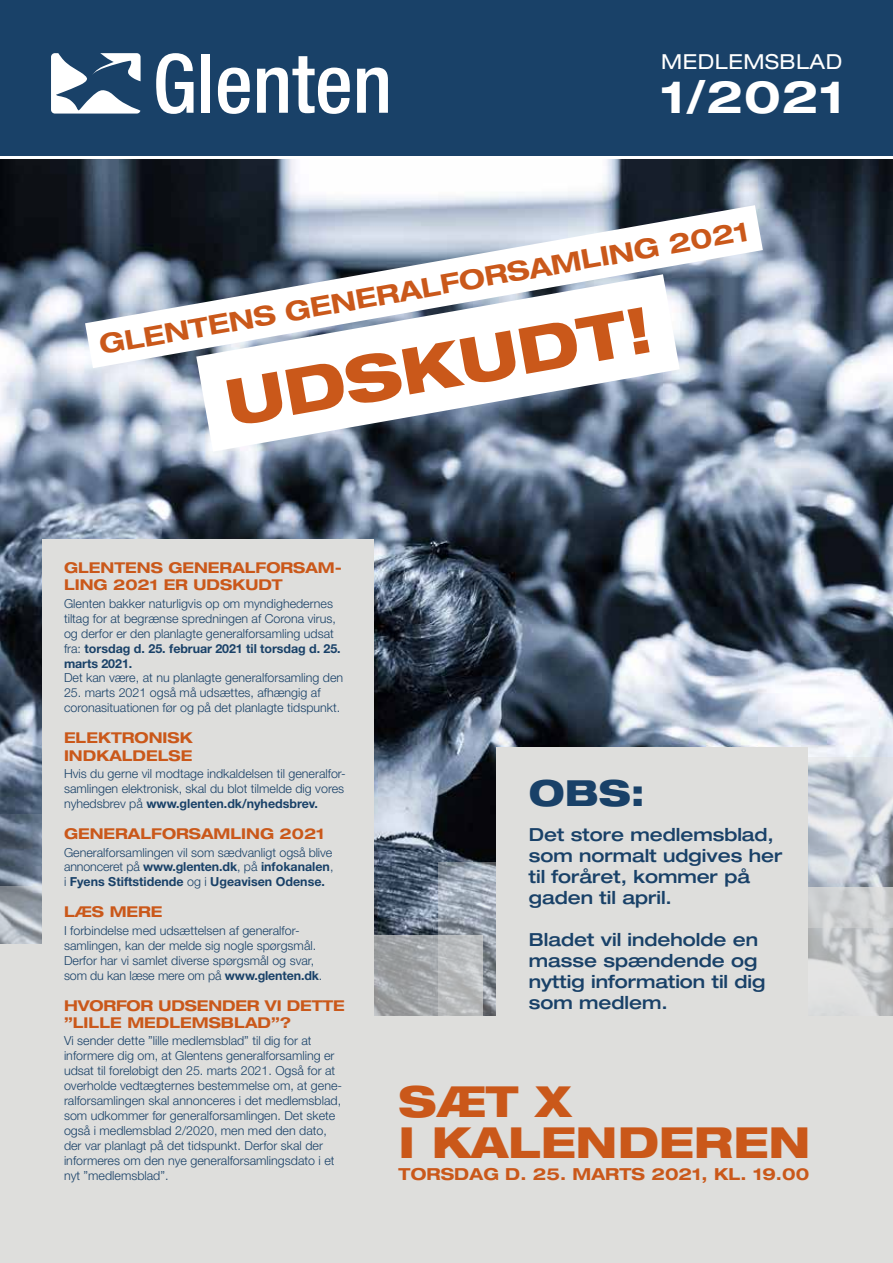
<style>
.page{position:relative;width:893px;height:1263px;background:#fff}
.page>*{position:absolute;margin:0;border:0;box-sizing:border-box;transform-origin:0 0}
.t1{font:800 expanded 63.9px "Helvetica Neue";color:#ca581a}
.t2{font:700 expanded 45px "Helvetica Neue";color:#fff}
.t3{font:800 expanded 42.9px/41.5px "Helvetica Neue";color:#ca581a}
.t4{font:800 expanded 36px "Helvetica Neue";color:#194168}
.t5{font:700 expanded 27px "Helvetica Neue";color:#ca581a}
.t6{font:expanded 20.7px "Helvetica Neue";letter-spacing:.025em;color:#fff}
.t7{font:500 expanded 18px/21px "Helvetica Neue";color:#194168}
.t8{font:700 expanded 16.65px "Helvetica Neue";letter-spacing:.005em;color:#ca581a}
.t9{font:700 expanded 15px/17.4px "Helvetica Neue";color:#ca581a}
.t10{font:300 12.45px/15px "Helvetica Neue";color:#194168}
.s1{font-weight:700}
</style>
<div class="page">
<img style="left:0;top:159px;width:893px;height:776px">
<div style="left:0;top:1016px;width:893px;height:247px;background:#dededc"></div>
<div style="left:0;top:0;width:893px;height:155px;background:#194168"></div>
<svg style="left:374px;top:935px;width:64px;height:81px;fill:#9da0a3"></svg>
<svg style="left:808px;top:927px;width:85px;height:89px"></svg>
<svg style="left:808px;top:757px;width:85px;height:170px"></svg>
<svg style="left:0;top:814px;width:43px;height:73px"></svg>
<svg style="left:438px;top:863px;width:58px;height:153px"></svg>
<svg style="left:0;top:887px;width:43px;height:129px;fill:#dededc"></svg>
<div style="left:496px;top:747px;width:312px;height:299px;background:#dededc"></div>
<svg style="left:51px;top:53px;width:90px;height:61px"></svg>
<svg style="left:156px;top:53px;width:38px;height:61px"></svg>
<div style="left:201px;top:54px;width:9px;height:59px;background:#fff"></div>
<svg style="left:218px;top:68px;width:32px;height:46px"></svg>
<svg style="left:257px;top:56px;width:93px;height:58px"></svg>
<svg style="left:357px;top:68px;width:31px;height:45px"></svg>
<svg style="left:196px;top:368px;width:484px;height:84px"></svg>
<svg style="left:85px;top:205px;width:678px;height:163px"></svg>
<div style="left:43px;top:539px;width:331px;height:724px;background:#dededc"></div>
<h3 class="t6" style="left:661px;top:49px;width:183px">MEDLEMSBLAD</h3>
<h2 class="t2" style="left:661px;top:68px;width:185px">1/2021</h2>
<h3 class="t5" style="left:97px;top:328px;width:661px;rotate:-10deg">GLENTENS GENERALFORSAMLING 2021</h3>
<h1 class="t1" style="left:219px;top:363px;width:433px;rotate:-10deg">UDSKUDT!</h1>
<p class="t9" style="left:64px;top:558px;width:279px">GLENTENS GENERALFORSAM-<br>LING 2021 ER UDSKUDT</p>
<p class="t10" style="left:64px;top:595px;width:278px">Glenten bakker naturligvis op om myndighedernes tiltag for at begrænse spredningen af Corona virus, og derfor er den planlagte generalforsamling udsat fra: <span class="s1">torsdag d. 25. februar 2021 til torsdag d. 25. marts 2021.</span></p>
<p class="t10" style="left:64px;top:670px;width:281px">Det kan være, at nu planlagte generalforsamling den</p>
<p class="t10" style="left:64px;top:685px;width:278px">25. marts 2021 også må udsættes, afhængig af coronasituationen før og på det planlagte tidspunkt.</p>
<p class="t9" style="left:64px;top:729px;width:130px">ELEKTRONISK<br>INDKALDELSE</p>
<p class="t10" style="left:64px;top:766px;width:283px">Hvis du gerne vil modtage indkaldelsen til generalfor&shy;samlingen elektronisk, skal du blot tilmelde dig vores nyhedsbrev på <span class="s1">www.glenten.dk/nyhedsbrev.</span></p>
<p class="t9" style="left:64px;top:824px;width:262px">GENERALFORSAMLING 2021</p>
<p class="t10" style="left:64px;top:844px;width:271px;text-align:justify">Generalforsamlingen vil som sædvanligt også blive annonceret på <span class="s1">www.glenten.dk</span>, på <span class="s1">infokanalen</span>, i <span class="s1">Fyens Stiftstidende</span> og i <span class="s1">Ugeavisen Odense.</span></p>
<p class="t9" style="left:64px;top:903px;width:100px">LÆS MERE</p>
<p class="t10" style="left:64px;top:922px;width:260px">I forbindelse med udsættelsen af generalfor&shy;samlingen, kan der melde sig nogle spørgsmål.<br>Derfor har vi samlet diverse spørgsmål og svar, som du kan læse mere om på <span class="s1">www.glenten.dk</span>.</p>
<p class="t9" style="left:64px;top:996px;width:282px">HVORFOR UDSENDER VI DETTE ”LILLE MEDLEMSBLAD”?</p>
<p class="t10" style="left:64px;top:1033px;width:280px">Vi sender dette ”lille medlemsblad” til dig for at informere dig om, at Glentens generalforsamling er udsat til foreløbigt den 25. marts 2021. Også for at overholde vedtægternes bestemmelse om, at gene&shy;ralforsamlingen skal annonceres i det medlemsblad, som udkommer før generalforsamlingen. Det skete også i medlemsblad 2/2020, men med den dato, der var planlagt på det tidspunkt. Derfor skal der informeres om den nye generalforsamlingsdato i et nyt ”medlemsblad”.</p>
<h3 class="t4" style="left:529px;top:770px;width:117px">OBS:</h3>
<h3 class="t7" style="left:529px;top:823px;width:255px">Det store medlemsblad, som normalt udgives her til foråret, kommer på gaden til april.</h3>
<h3 class="t7" style="left:529px;top:928px;width:238px">Bladet vil indeholde en masse spændende og nyttig information til dig som medlem.</h3>
<h3 class="t3" style="left:399px;top:1079px;width:413px">SÆT X<br>I KALENDEREN</h3>
<h3 class="t8" style="left:399px;top:1164px;width:412px">TORSDAG D. 25. MARTS 2021, KL. 19.00</h3>
</div>
